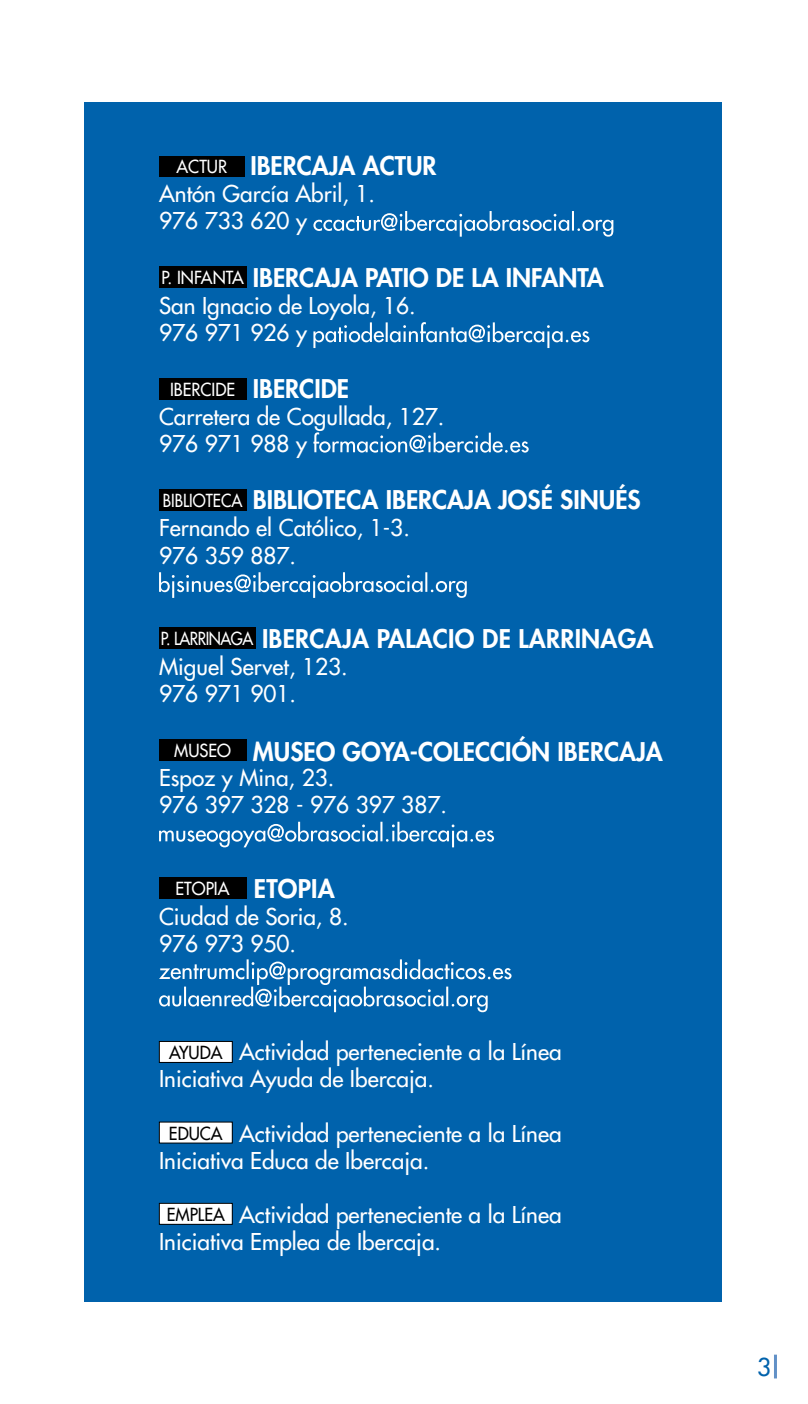
<style>
.page{position:relative;width:808px;height:1404px;background:#fff}
.page>*{position:absolute;margin:0;border:0;box-sizing:border-box;transform-origin:0 0}
.t1{font:800 25.2px "Futura Std";color:#fff}
.t2{font:500 24px "Futura Std";color:#0062ac}
.t3{font:500 22.5px/27px "Futura Std";color:#fff}
.t4{font:500 17.4px "Futura Std";color:#fff;scale:.95 1}
.t5{font:500 17.4px "Futura Std";color:#000;scale:.95 1}
.t6{font:500 17.4px "Futura Std";color:#fff;scale:.88 1}
.t7{font:500 17.4px "Futura Std";color:#fff;scale:.89 1}
</style>
<div class="page">
<hr style="left:774px;top:1354px;width:3px;height:24px;background:#6291c7">
<div style="left:84px;top:102px;width:638px;height:1199px;background:#0062ac"></div>
<div style="left:159px;top:155px;width:86px;height:21px;background:#000"></div>
<svg style="left:313px;top:211px;width:300px;height:26px"></svg>
<div style="left:159px;top:266px;width:87px;height:22px;background:#000"></div>
<svg style="left:313px;top:322px;width:276px;height:26px"></svg>
<div style="left:159px;top:378px;width:87px;height:21px;background:#000"></div>
<svg style="left:313px;top:432px;width:216px;height:20px"></svg>
<div style="left:159px;top:489px;width:87px;height:21px;background:#000"></div>
<svg style="left:159px;top:572px;width:308px;height:26px"></svg>
<div style="left:159px;top:627px;width:96px;height:22px;background:#000"></div>
<div style="left:159px;top:739px;width:87px;height:21px;background:#000"></div>
<svg style="left:159px;top:821px;width:335px;height:26px"></svg>
<div style="left:159px;top:877px;width:87px;height:21px;background:#000"></div>
<svg style="left:159px;top:959px;width:352px;height:53px"></svg>
<div style="left:159px;top:1041px;width:73px;height:21px;background:#fff"></div>
<div style="left:159px;top:1041px;width:74px;height:21px;border:1px solid #000"></div>
<div style="left:159px;top:1121px;width:73px;height:21px;background:#fff"></div>
<div style="left:159px;top:1203px;width:73px;height:21px;background:#fff"></div>
<div style="left:159px;top:1202px;width:74px;height:22px;border:1px solid #000"></div>
<p class="t4" style="left:177px;top:155px;width:55px">ACTUR</p>
<p class="t1" style="left:250px;top:150px;width:188px">IBERCAJA ACTUR</p>
<p class="t3" style="left:159px;top:181px;width:218px">Antón García Abril, 1.<br>976 733 620 y</p>
<p class="t4" style="left:161px;top:266px;width:88px">P. INFANTA</p>
<p class="t1" style="left:253px;top:261px;width:352px">IBERCAJA PATIO DE LA INFANTA</p>
<p class="t3" style="left:159px;top:292px;width:258px">San Ignacio de Loyola, 16.<br>976 971 926 y</p>
<p class="t4" style="left:170px;top:378px;width:70px">IBERCIDE</p>
<p class="t1" style="left:253px;top:373px;width:98px">IBERCIDE</p>
<p class="t3" style="left:159px;top:403px;width:287px">Carretera de Cogullada, 127.<br>976 971 988 y</p>
<p class="t7" style="left:163px;top:489px;width:91px">BIBLIOTECA</p>
<p class="t1" style="left:253px;top:484px;width:389px">BIBLIOTECA IBERCAJA JOSÉ SINUÉS</p>
<p class="t3" style="left:159px;top:514px;width:252px">Fernando el Católico, 1-3.<br>976 359 887.</p>
<p class="t6" style="left:161px;top:628px;width:33px">P. Larrinaga</p>
<p class="t1" style="left:262px;top:622px;width:393px">IBERCAJA PALACIO DE LARRINAGA</p>
<p class="t3" style="left:159px;top:653px;width:190px">Miguel Servet, 123.<br>976 971 901.</p>
<p class="t4" style="left:174px;top:739px;width:61px">MUSEO</p>
<p class="t1" style="left:253px;top:735px;width:411px">MUSEO GOYA-COLECCIÓN IBERCAJA</p>
<p class="t3" style="left:159px;top:764px;width:289px">Espoz y Mina, 23.<br>976 397 328 - 976 397 387.</p>
<p class="t4" style="left:176px;top:877px;width:58px">ETOPIA</p>
<p class="t1" style="left:254px;top:872px;width:82px">ETOPIA</p>
<p class="t3" style="left:159px;top:903px;width:191px">Ciudad de Soria, 8.<br>976 973 950.</p>
<p class="t3" style="left:159px;top:1038px;width:404px;text-indent:80px">Actividad perteneciente a la Línea<br>Iniciativa Ayuda de Ibercaja.</p>
<p class="t5" style="left:169px;top:1122px;width:13px">educa</p>
<p class="t5" style="left:169px;top:1041px;width:13px">ayuda</p>
<p class="t3" style="left:159px;top:1119px;width:404px;text-indent:80px">Actividad perteneciente a la Línea<br>Iniciativa Educa de Ibercaja.</p>
<p class="t5" style="left:167px;top:1203px;width:11px">emplea</p>
<p class="t3" style="left:159px;top:1200px;width:404px;text-indent:80px">Actividad perteneciente a la Línea<br>Iniciativa Emplea de Ibercaja.</p>
<p class="t2" style="left:757px;top:1351px;width:15px">3</p>
</div>
